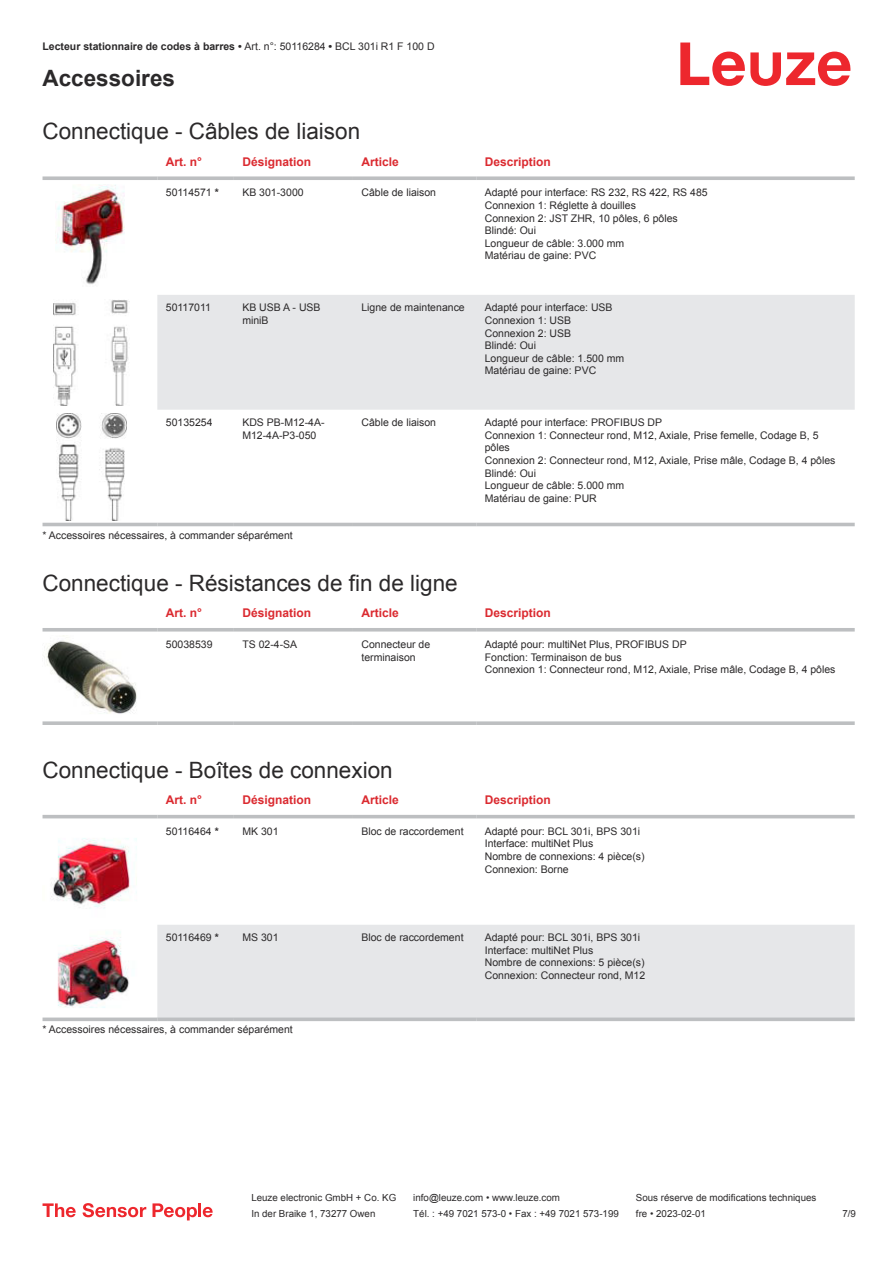
<style>
.page{position:relative;width:893px;height:1263px;background:#fff}
.page>*{position:absolute;margin:0;border:0;box-sizing:border-box;transform-origin:0 0}
.t1{font:22.5px "Arial";color:#2b292a}
.t2{font:700 22.5px "Arial";color:#2b292a}
.t3{font:700 12px "Arial";color:#db2a30}
.t4{font:10.5px/12.6px "Arial";color:#2b292a}
.t5{font:700 10.5px "Arial";color:#2b292a}
.t6{font:9.75px "Arial";color:#2b292a}
.s1{font-weight:400}
.s2{font-weight:700}
</style>
<div class="page">
<svg style="left:680px;top:43px;width:170px;height:43px"></svg>
<svg style="left:43px;top:239px;width:812px;height:288px"></svg>
<div style="left:157px;top:295px;width:698px;height:115px;background:#e6e7e9"></div>
<svg style="left:43px;top:176px;width:114px;height:4px"></svg>
<svg style="left:157px;top:176px;width:77px;height:4px"></svg>
<svg style="left:234px;top:176px;width:119px;height:4px"></svg>
<svg style="left:353px;top:176px;width:123px;height:4px"></svg>
<svg style="left:476px;top:176px;width:379px;height:4px;background:#c4c6c8"></svg>
<hr style="left:43px;top:523px;width:114px;height:3px;background:#bdbfc1">
<hr style="left:157px;top:523px;width:77px;height:3px;background:#bdbfc1">
<hr style="left:234px;top:523px;width:119px;height:3px;background:#bdbfc1">
<hr style="left:353px;top:523px;width:123px;height:3px;background:#bdbfc1">
<hr style="left:476px;top:523px;width:379px;height:3px;background:#bdbfc1">
<img style="left:56px;top:184px;width:71px;height:107px">
<img style="left:53px;top:299px;width:77px;height:106px">
<img style="left:56px;top:414px;width:70px;height:106px">
<svg style="left:43px;top:631px;width:812px;height:5px"></svg>
<hr style="left:43px;top:628px;width:114px;height:3px;background:#bdbfc1">
<hr style="left:157px;top:628px;width:77px;height:3px;background:#bdbfc1">
<hr style="left:234px;top:628px;width:119px;height:3px;background:#bdbfc1">
<hr style="left:353px;top:628px;width:123px;height:3px;background:#bdbfc1">
<hr style="left:476px;top:628px;width:379px;height:3px;background:#bdbfc1">
<svg style="left:43px;top:721px;width:114px;height:4px"></svg>
<svg style="left:157px;top:721px;width:77px;height:4px"></svg>
<svg style="left:234px;top:721px;width:119px;height:4px"></svg>
<svg style="left:353px;top:721px;width:123px;height:4px"></svg>
<svg style="left:476px;top:721px;width:379px;height:4px;background:#c3c5c7"></svg>
<img style="left:44px;top:637px;width:93px;height:77px">
<svg style="left:43px;top:818px;width:812px;height:1px"></svg>
<div style="left:157px;top:925px;width:698px;height:92px;background:#e6e7e9"></div>
<hr style="left:43px;top:815px;width:114px;height:3px;background:#bdbfc1">
<hr style="left:157px;top:815px;width:77px;height:3px;background:#bdbfc1">
<hr style="left:234px;top:815px;width:119px;height:3px;background:#bdbfc1">
<hr style="left:353px;top:815px;width:123px;height:3px;background:#bdbfc1">
<hr style="left:476px;top:815px;width:379px;height:3px;background:#bdbfc1">
<svg style="left:43px;top:1017px;width:114px;height:4px"></svg>
<svg style="left:157px;top:1017px;width:77px;height:4px"></svg>
<svg style="left:234px;top:1017px;width:119px;height:4px"></svg>
<svg style="left:353px;top:1017px;width:123px;height:4px"></svg>
<svg style="left:476px;top:1017px;width:379px;height:4px;background:#c2c4c6"></svg>
<img style="left:51px;top:838px;width:86px;height:71px">
<img style="left:57px;top:932px;width:72px;height:76px">
<svg style="left:43px;top:1203px;width:33px;height:14px"></svg>
<svg style="left:83px;top:1203px;width:63px;height:14px"></svg>
<svg style="left:153px;top:1203px;width:44px;height:17px"></svg>
<hr style="left:198px;top:1203px;width:3px;height:14px;background:#ed272d">
<svg style="left:203px;top:1207px;width:10px;height:10px"></svg>
<p class="t5" style="left:43px;top:43px;width:394px">Lecteur stationnaire de codes à barres • <span class="s1">Art. n°: 50116284</span> • <span class="s1">BCL 301i R1 F 100 D</span></p>
<h1 class="t2" style="left:43px;top:70px;width:134px">Accessoires</h1>
<h1 class="t1" style="left:43px;top:123px;width:319px">Connectique - Câbles de liaison</h1>
<p class="t3" style="left:166px;top:157px;width:38px">Art. n°</p>
<p class="t3" style="left:242px;top:157px;width:70px">Désignation</p>
<p class="t3" style="left:361px;top:157px;width:39px">Article</p>
<p class="t3" style="left:485px;top:157px;width:68px">Description</p>
<p class="t4" style="left:166px;top:187px;width:54px">50114571 <span class="s2">*</span></p>
<p class="t4" style="left:242px;top:187px;width:63px">KB 301-3000</p>
<p class="t4" style="left:361px;top:187px;width:76px">Câble de liaison</p>
<p class="t4" style="left:485px;top:187px;width:224px">Adapté pour interface: RS 232, RS 422, RS 485<br>Connexion 1: Réglette à douilles<br>Connexion 2: JST ZHR, 10 pôles, 6 pôles<br>Blindé: Oui<br>Longueur de câble: 3.000 mm<br>Matériau de gaine: PVC</p>
<p class="t4" style="left:166px;top:302px;width:47px">50117011</p>
<p class="t4" style="left:242px;top:302px;width:80px">KB USB A - USB miniB</p>
<p class="t4" style="left:361px;top:302px;width:105px">Ligne de maintenance</p>
<p class="t4" style="left:485px;top:302px;width:141px">Adapté pour interface: USB<br>Connexion 1: USB<br>Connexion 2: USB<br>Blindé: Oui<br>Longueur de câble: 1.500 mm<br>Matériau de gaine: PVC</p>
<p class="t4" style="left:166px;top:417px;width:48px">50135254</p>
<p class="t4" style="left:242px;top:417px;width:84px">KDS PB-M12-4A-<br>M12-4A-P3-050</p>
<p class="t4" style="left:361px;top:417px;width:76px">Câble de liaison</p>
<p class="t4" style="left:485px;top:417px;width:352px">Adapté pour interface: PROFIBUS DP<br>Connexion 1: Connecteur rond, M12, Axiale, Prise femelle, Codage B, 5 pôles<br>Connexion 2: Connecteur rond, M12, Axiale, Prise mâle, Codage B, 4 pôles Blindé: Oui<br>Longueur de câble: 5.000 mm<br>Matériau de gaine: PUR</p>
<p class="t4" style="left:43px;top:530px;width:252px">* Accessoires nécessaires, à commander séparément</p>
<h1 class="t1" style="left:43px;top:574px;width:417px">Connectique - Résistances de fin de ligne</h1>
<p class="t3" style="left:166px;top:608px;width:38px">Art. n°</p>
<p class="t3" style="left:242px;top:608px;width:70px">Désignation</p>
<p class="t3" style="left:361px;top:608px;width:39px">Article</p>
<p class="t3" style="left:485px;top:608px;width:68px">Description</p>
<p class="t4" style="left:166px;top:639px;width:48px">50038539</p>
<p class="t4" style="left:242px;top:639px;width:56px">TS 02-4-SA</p>
<p class="t4" style="left:361px;top:639px;width:70px">Connecteur de terminaison</p>
<p class="t4" style="left:485px;top:639px;width:352px">Adapté pour: multiNet Plus, PROFIBUS DP<br>Fonction: Terminaison de bus<br>Connexion 1: Connecteur rond, M12, Axiale, Prise mâle, Codage B, 4 pôles</p>
<h1 class="t1" style="left:43px;top:761px;width:352px">Connectique - Boîtes de connexion</h1>
<p class="t3" style="left:166px;top:795px;width:38px">Art. n°</p>
<p class="t3" style="left:242px;top:795px;width:70px">Désignation</p>
<p class="t3" style="left:361px;top:795px;width:39px">Article</p>
<p class="t3" style="left:485px;top:795px;width:68px">Description</p>
<p class="t4" style="left:166px;top:826px;width:54px">50116464 <span class="s2">*</span></p>
<p class="t4" style="left:242px;top:826px;width:38px">MK 301</p>
<p class="t4" style="left:361px;top:826px;width:104px">Bloc de raccordement</p>
<p class="t4" style="left:485px;top:826px;width:161px">Adapté pour: BCL 301i, BPS 301i<br>Interface: multiNet Plus<br>Nombre de connexions: 4 pièce(s)<br>Connexion: Borne</p>
<p class="t4" style="left:166px;top:932px;width:54px">50116469 <span class="s2">*</span></p>
<p class="t4" style="left:242px;top:932px;width:38px">MS 301</p>
<p class="t4" style="left:361px;top:932px;width:104px">Bloc de raccordement</p>
<p class="t4" style="left:485px;top:932px;width:162px">Adapté pour: BCL 301i, BPS 301i<br>Interface: multiNet Plus<br>Nombre de connexions: 5 pièce(s)<br>Connexion: Connecteur rond, M12</p>
<p class="t4" style="left:43px;top:1024px;width:252px">* Accessoires nécessaires, à commander séparément</p>
<p class="t6" style="left:251px;top:1194px;width:146px">Leuze electronic GmbH + Co. KG</p>
<p class="t6" style="left:413px;top:1194px;width:148px">info@leuze.com • www.leuze.com</p>
<p class="t6" style="left:636px;top:1194px;width:182px">Sous réserve de modifications techniques</p>
<p class="t6" style="left:251px;top:1210px;width:126px">In der Braike 1, 73277 Owen</p>
<p class="t6" style="left:413px;top:1210px;width:207px">Tél. : +49 7021 573-0 • Fax : +49 7021 573-199</p>
<p class="t6" style="left:636px;top:1210px;width:72px">fre • 2023-02-01</p>
<p class="t6" style="left:842px;top:1210px;width:15px">7 /9</p>
</div>
